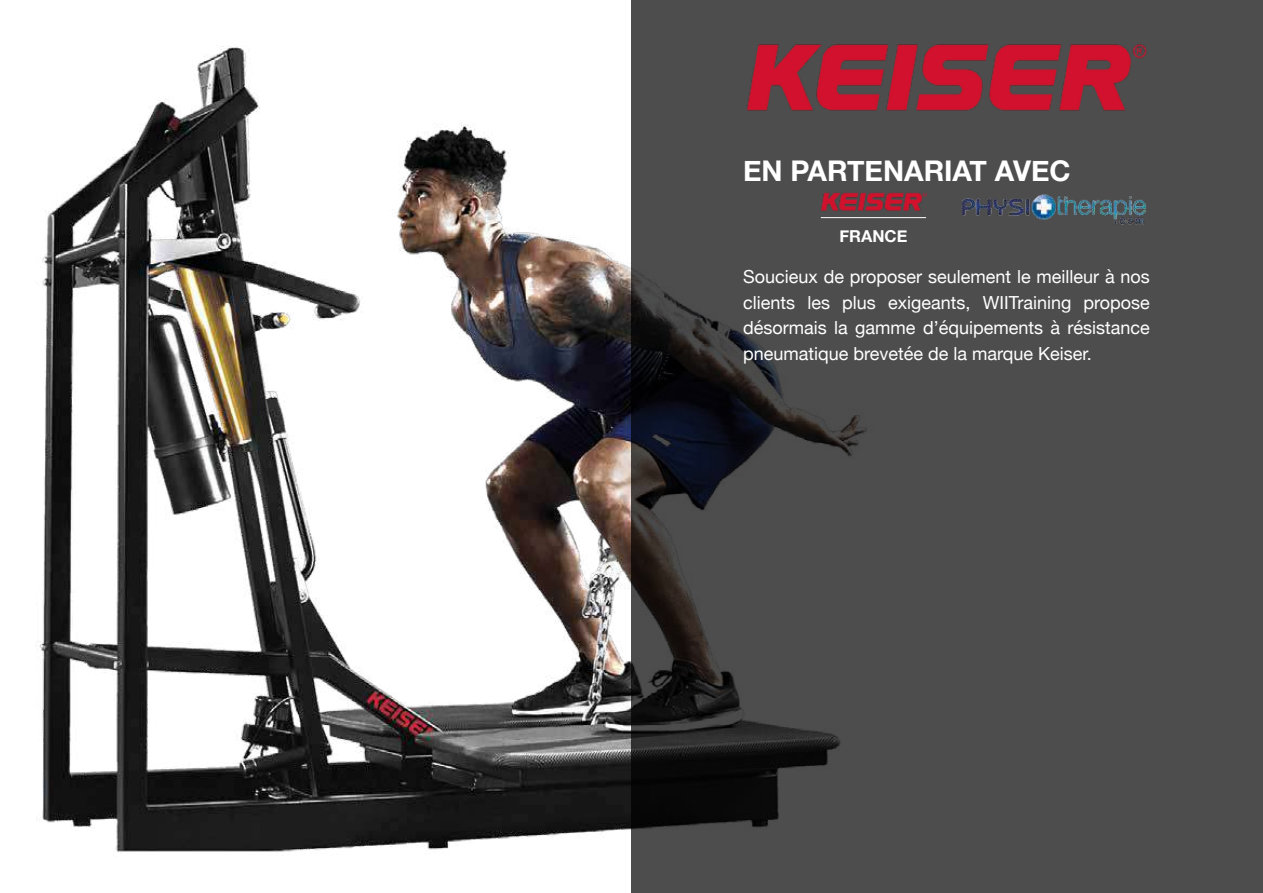
<style>
.page{position:relative;width:1263px;height:893px;background:#fff}
.page>*{position:absolute;margin:0;border:0;box-sizing:border-box;transform-origin:0 0}
.t1{font:700 28.5px "Helvetica Neue";color:#fff}
.t2{font:18px/25.5px "Helvetica Neue";color:#fff;text-align:justify}
.t3{font:700 16.5px "Helvetica Neue";color:#fff}
</style>
<div class="page">
<img style="left:36px;top:45px;width:595px;height:807px">
<svg style="left:631px;top:0;width:632px;height:893px;background:#474647"></svg>
<img style="left:743px;top:1px;width:407px;height:152px">
<img style="left:959px;top:187px;width:191px;height:57px">
<img style="left:821px;top:182px;width:105px;height:39px">
<hr style="left:821px;top:217px;width:105px;height:1px;background:#fff">
<h1 class="t1" style="left:743px;top:148px;width:329px">EN PARTENARIAT AVEC</h1>
<p class="t3" style="left:839px;top:223px;width:69px">FRANCE</p>
<p class="t2" style="left:743px;top:265px;width:408px">Soucieux de proposer seulement le meilleur à nos clients les plus exigeants, WIITraining propose désormais la gamme d’équipements à résistance pneumatique brevetée de la marque Keiser.</p>
</div>
